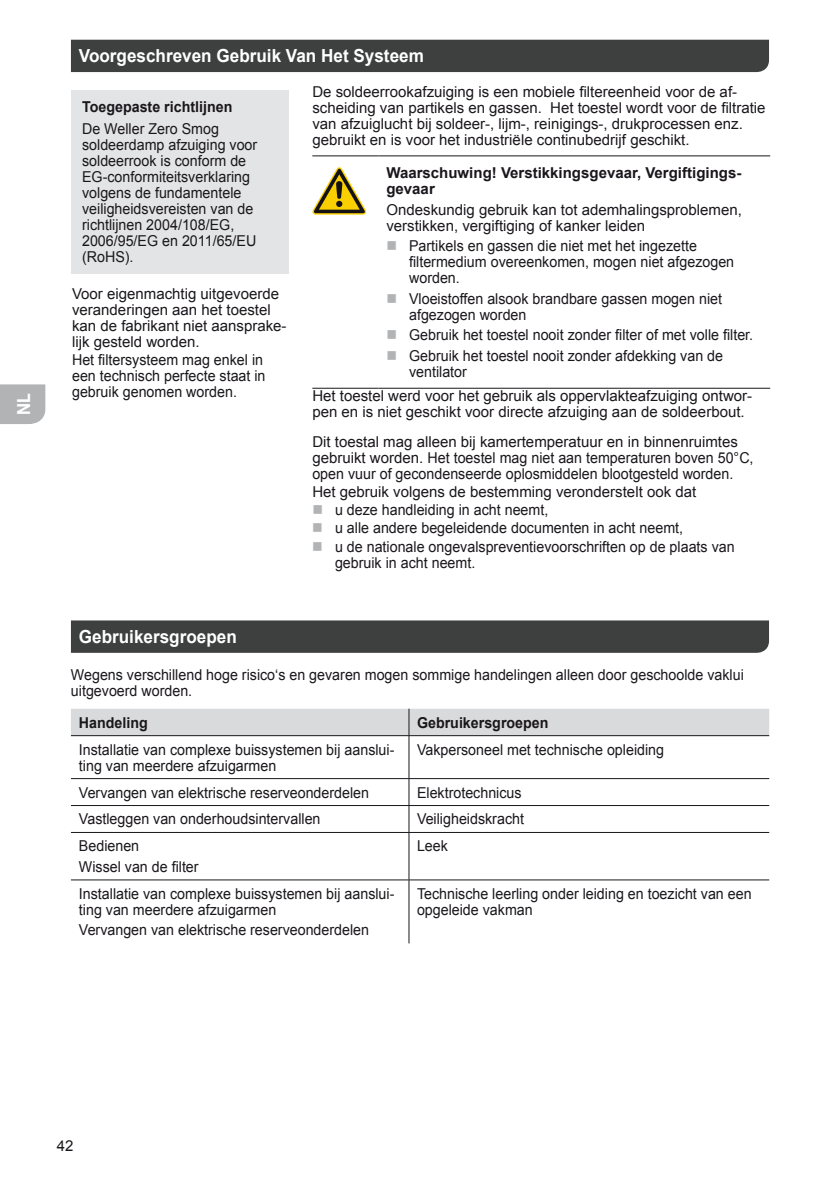
<style>
.page{position:relative;width:840px;height:1191px;background:#fff}
.page>*{position:absolute;margin:0;border:0;box-sizing:border-box;transform-origin:0 0}
.t1{font:700 18px "Arial";color:#fff;scale:.95 1}
.t2{font:700 18px "Helvetica Neue";color:#fff;scale:.9 1}
.t3{font:15px/16px "Arial";color:#1a171c;scale:.95 1}
.t4{font:15px/16px "Arial";color:#1a171c}
.t5{font:700 15px/16px "Arial";color:#1a171c}
.t6{font:700 15px "Arial";color:#1a171c;scale:.95 1}
</style>
<div class="page">
<div style="left:0;top:384px;width:45px;height:40px;background:#b1b3b4"></div>
<div style="left:71px;top:40px;width:697px;height:32px;background:#3e403f"></div>
<hr style="left:312px;top:155px;width:66px;height:1px;background:#1a171c">
<hr style="left:378px;top:155px;width:391px;height:1px;background:#1a171c">
<hr style="left:312px;top:388px;width:66px;height:1px;background:#1a171c">
<hr style="left:378px;top:388px;width:391px;height:1px;background:#1a171c">
<svg style="left:312px;top:167px;width:54px;height:48px"></svg>
<div style="left:71px;top:620px;width:697px;height:33px;background:#3e403f"></div>
<div style="left:71px;top:708px;width:697px;height:27px;background:#d9dadb"></div>
<hr style="left:71px;top:735px;width:338px;height:1px;background:#1a171c">
<hr style="left:409px;top:735px;width:359px;height:1px;background:#1a171c">
<hr style="left:408px;top:736px;width:1px;height:42px;background:#1a171c">
<hr style="left:71px;top:778px;width:338px;height:1px;background:#1a171c">
<hr style="left:409px;top:778px;width:359px;height:1px;background:#1a171c">
<hr style="left:71px;top:805px;width:338px;height:1px;background:#1a171c">
<hr style="left:409px;top:805px;width:359px;height:1px;background:#1a171c">
<svg style="left:408px;top:779px;width:1px;height:53px"></svg>
<hr style="left:71px;top:832px;width:338px;height:1px;background:#1a171c">
<hr style="left:409px;top:832px;width:359px;height:1px;background:#1a171c">
<hr style="left:408px;top:832px;width:1px;height:47px;background:#1a171c">
<hr style="left:71px;top:879px;width:338px;height:1px;background:#1a171c">
<hr style="left:409px;top:879px;width:359px;height:1px;background:#1a171c">
<hr style="left:408px;top:880px;width:1px;height:63px;background:#1a171c">
<div style="left:71px;top:90px;width:217px;height:183px;background:#e3e4e5"></div>
<p class="t2" style="left:13px;top:415px;width:26px;rotate:-90deg">NL</p>
<p class="t1" style="left:79px;top:44px;width:364px">Voorgeschreven Gebruik Van Het Systeem</p>
<p class="t4" style="left:312px;top:84px;width:454px">De soldeerrookafzuiging is een mobiele filtereenheid voor de af&shy;scheiding van partikels en gassen. Het toestel wordt voor de filtratie van afzuiglucht bij soldeer-, lijm-, reinigings-, drukprocessen enz. gebruikt en is voor het industriële continubedrijf geschikt.</p>
<p class="t5" style="left:386px;top:165px;width:356px">Waarschuwing! Verstikkingsgevaar, Vergiftigings&shy;gevaar</p>
<p class="t4" style="left:386px;top:202px;width:357px">Ondeskundig gebruik kan tot ademhalingsproblemen, verstikken, vergiftiging of kanker leiden</p>
<p class="t3" style="left:409px;top:238px;width:343px">Partikels en gassen die niet met het ingezette filtermedium overeenkomen, mogen niet afgezogen worden.</p>
<p class="t3" style="left:409px;top:291px;width:331px">Vloeistoffen alsook brandbare gassen mogen niet afgezogen worden</p>
<p class="t3" style="left:409px;top:325px;width:363px;line-height:20.6px">Gebruik het toestel nooit zonder filter of met volle filter.<br>Gebruik het toestel nooit zonder afdekking van de</p>
<p class="t3" style="left:312px;top:360px;width:464px;line-height:24.2px;text-indent:97px">ventilator<br>Het toestel werd voor het gebruik als oppervlakteafzuiging ontwor-</p>
<p class="t4" style="left:312px;top:397px;width:433px;line-height:29.6px">pen en is niet geschikt voor directe afzuiging aan de soldeerbout.<br>Dit toestal mag alleen bij kamertemperatuur en in binnenruimtes</p>
<p class="t4" style="left:312px;top:449px;width:442px">gebruikt worden. Het toestel mag niet aan temperaturen boven 50°C, open vuur of gecondenseerde oplosmiddelen blootgesteld worden.</p>
<p class="t4" style="left:335px;top:483px;width:401px;line-height:18.2px;text-indent:-23px">Het gebruik volgens de bestemming veronderstelt ook dat<br>u deze handleiding in acht neemt,<br>u alle andere begeleidende documenten in acht neemt,<br>u de nationale ongevalspreventievoorschriften op de plaats van</p>
<p class="t3" style="left:335px;top:554px;width:149px">gebruik in acht neemt.</p>
<p class="t6" style="left:82px;top:97px;width:160px">Toegepaste richtlijnen</p>
<p class="t3" style="left:82px;top:121px;width:186px">De Weller Zero Smog soldeerdamp afzuiging voor soldeerrook is conform de<br>EG-conformiteitsverklaring volgens de fundamentele veiligheidsvereisten van de richtlijnen 2004/108/EG,<br>2006/95/EG en 2011/65/EU (RoHS).</p>
<p class="t4" style="left:72px;top:286px;width:216px">Voor eigenmachtig uitgevoerde veranderingen aan het toestel kan de fabrikant niet aansprake&shy;lijk gesteld worden.</p>
<p class="t3" style="left:72px;top:352px;width:205px">Het filtersysteem mag enkel in een technisch perfecte staat in gebruik genomen worden.</p>
<p class="t1" style="left:79px;top:625px;width:168px">Gebruikersgroepen</p>
<p class="t3" style="left:71px;top:667px;width:709px">Wegens verschillend hoge risico‘s en gevaren mogen sommige handelingen alleen door geschoolde vaklui uitgevoerd worden.</p>
<p class="t6" style="left:79px;top:712px;width:74px">Handeling</p>
<p class="t6" style="left:417px;top:712px;width:140px">Gebruikersgroepen</p>
<p class="t3" style="left:79px;top:741px;width:333px">Installatie van complexe buissystemen bij aanslui&shy;ting van meerdere afzuigarmen</p>
<p class="t3" style="left:417px;top:741px;width:261px">Vakpersoneel met technische opleiding</p>
<p class="t3" style="left:79px;top:784px;width:307px">Vervangen van elektrische reserveonderdelen</p>
<p class="t3" style="left:417px;top:784px;width:112px">Elektrotechnicus</p>
<p class="t3" style="left:79px;top:811px;width:256px">Vastleggen van onderhoudsintervallen</p>
<p class="t3" style="left:417px;top:811px;width:114px">Veiligheidskracht</p>
<p class="t3" style="left:79px;top:836px;width:127px;line-height:20.6px">Bedienen<br>Wissel van de filter</p>
<p class="t3" style="left:417px;top:838px;width:34px">Leek</p>
<p class="t3" style="left:79px;top:885px;width:333px">Installatie van complexe buissystemen bij aanslui&shy;ting van meerdere afzuigarmen</p>
<p class="t3" style="left:79px;top:922px;width:307px">Vervangen van elektrische reserveonderdelen</p>
<p class="t3" style="left:417px;top:885px;width:353px">Technische leerling onder leiding en toezicht van een opgeleide vakman</p>
<p class="t4" style="left:57px;top:1137px;width:18px">42</p>
</div>
